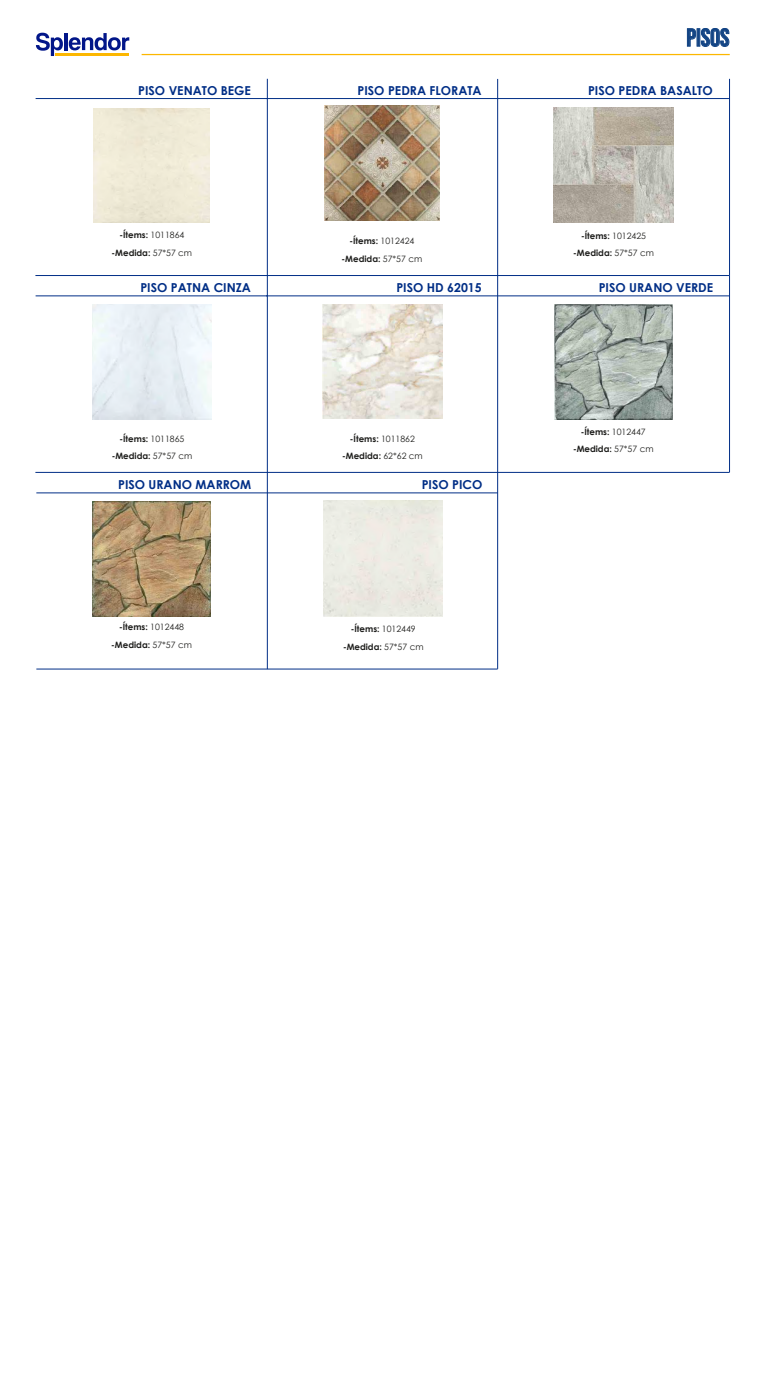
<style>
.page{position:relative;width:765px;height:1394px;background:#fff}
.page>*{position:absolute;margin:0;border:0;box-sizing:border-box;transform-origin:0 0}
.t1{font:25px "Bebas Neue";color:#134484}
.t2{font:700 12.38px "Century Gothic";color:#012e86}
.t3{font:700 8.75px/17.5px "Century Gothic";color:#1e1e1c;text-align:center}
.s1{font-weight:400}
</style>
<div class="page">
<hr style="left:35px;top:472px;width:695px;height:1px;background:#012e86">
<hr style="left:142px;top:54px;width:588px;height:1px;background:#fcb700">
<svg style="left:686px;top:28px;width:44px;height:19px"></svg>
<svg style="left:36px;top:33px;width:27px;height:23px"></svg>
<hr style="left:64px;top:33px;width:4px;height:17px;background:#021689">
<svg style="left:69px;top:33px;width:60px;height:17px"></svg>
<hr style="left:55px;top:53px;width:74px;height:3px;background:#fcb700">
<img style="left:323px;top:305px;width:119px;height:114px">
<hr style="left:497px;top:275px;width:1px;height:197px;background:#012e86">
<hr style="left:267px;top:275px;width:1px;height:197px;background:#012e86">
<hr style="left:267px;top:79px;width:1px;height:196px;background:#012e86">
<img style="left:92px;top:304px;width:120px;height:115px">
<hr style="left:35px;top:275px;width:695px;height:1px;background:#012e86">
<hr style="left:36px;top:98px;width:231px;height:1px;background:#012e86">
<hr style="left:497px;top:472px;width:1px;height:197px;background:#012e86">
<img style="left:93px;top:502px;width:117px;height:114px">
<hr style="left:267px;top:472px;width:1px;height:197px;background:#012e86">
<hr style="left:729px;top:79px;width:1px;height:196px;background:#012e86">
<hr style="left:729px;top:275px;width:1px;height:197px;background:#012e86">
<hr style="left:36px;top:492px;width:462px;height:1px;background:#012e86">
<hr style="left:36px;top:668px;width:462px;height:1px;background:#012e86">
<img style="left:554px;top:107px;width:119px;height:115px">
<img style="left:325px;top:105px;width:114px;height:115px">
<img style="left:554px;top:305px;width:118px;height:114px">
<hr style="left:497px;top:79px;width:1px;height:196px;background:#012e86">
<hr style="left:266px;top:98px;width:232px;height:1px;background:#012e86">
<hr style="left:498px;top:98px;width:231px;height:1px;background:#012e86">
<hr style="left:36px;top:295px;width:231px;height:1px;background:#012e86">
<hr style="left:266px;top:295px;width:232px;height:1px;background:#012e86">
<hr style="left:498px;top:295px;width:231px;height:1px;background:#012e86">
<h1 class="t1" style="left:686px;top:23px;width:45px">PISOS</h1>
<h2 class="t2" style="left:138px;top:81px;width:114px">PISO VENATO BEGE</h2>
<h2 class="t2" style="left:358px;top:81px;width:126px">PISO PEDRA FLORATA</h2>
<h2 class="t2" style="left:588px;top:81px;width:126px">PISO PEDRA BASALTO</h2>
<p class="t3" style="left:112px;top:226px;width:82px">-Ítems: <span class="s1">1011864 </span>-Medida: <span class="s1">57*57 cm</span></p>
<p class="t3" style="left:342px;top:232px;width:82px">-Ítems: <span class="s1">1012424 </span>-Medida: <span class="s1">57*57 cm</span></p>
<p class="t3" style="left:573px;top:226px;width:82px">-Ítems: <span class="s1">1012425 </span>-Medida: <span class="s1">57*57 cm</span></p>
<h2 class="t2" style="left:140px;top:278px;width:112px">PISO PATNA CINZA</h2>
<h2 class="t2" style="left:396px;top:278px;width:87px">PISO HD 62015</h2>
<h2 class="t2" style="left:599px;top:278px;width:116px">PISO URANO VERDE</h2>
<p class="t3" style="left:112px;top:429px;width:82px">-Ítems: <span class="s1">1011865 </span>-Medida: <span class="s1">57*57 cm</span></p>
<p class="t3" style="left:342px;top:429px;width:82px">-Ítems: <span class="s1">1011862 </span>-Medida: <span class="s1">62*62 cm</span></p>
<p class="t3" style="left:573px;top:422px;width:82px">-Ítems: <span class="s1">1012447 </span>-Medida: <span class="s1">57*57 cm</span></p>
<h2 class="t2" style="left:118px;top:475px;width:135px">PISO URANO MARROM</h2>
<h2 class="t2" style="left:422px;top:475px;width:62px">PISO PICO</h2>
<p class="t3" style="left:111px;top:618px;width:82px">-Ítems: <span class="s1">1012448 </span>-Medida: <span class="s1">57*57 cm</span></p>
<p class="t3" style="left:343px;top:619px;width:82px">-Ítems: <span class="s1">1012449 </span>-Medida: <span class="s1">57*57 cm</span></p>
</div>
